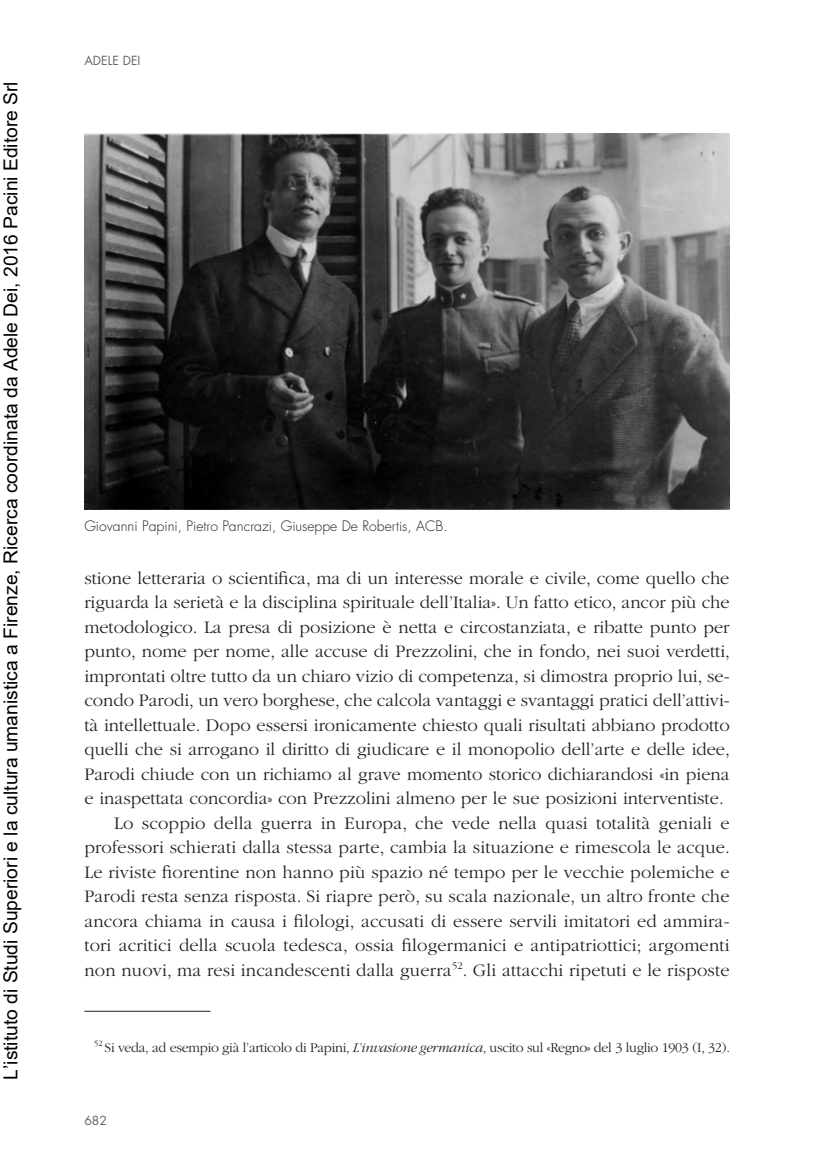
<style>
.page{position:relative;width:814px;height:1161px;background:#fff}
.page>*{position:absolute;margin:0;border:0;box-sizing:border-box;transform-origin:0 0}
.t1{font:19.25px "Arial";color:#000}
.TESTO{font:300 18.38px/24.5px "ITC Garamond Std";letter-spacing:.01em;color:#231f20;text-align:justify}
.NOTE{font:300 14px "ITC Garamond Std";letter-spacing:-.02em;color:#231f20}
.dida{font:300 14px "Futura Std";color:#231f20}
.t2{font:12.25px "Futura Std";color:#636366}
.s1{font-style:italic}
</style>
<div class="page">
<hr style="left:84px;top:1011px;width:126px;height:1px;background:#231f20">
<img style="left:84px;top:134px;width:645px;height:376px">
<p class="t1" style="left:-2px;top:1080px;width:1000px;rotate:-90deg">L’istituto di Studi Superiori e la cultura umanistica a Firenze, Ricerca coordinata da Adele Dei, 2016 Pacini Editore Srl</p>
<p class="t2" style="left:84px;top:52px;width:16px">ADELE</p>
<p class="t2" style="left:123px;top:52px;width:14px">DEI</p>
<p class="dida" style="left:84px;top:517px;width:365px">Giovanni Papini, Pietro Pancrazi, Giuseppe De Robertis, ACB.</p>
<p class="TESTO" style="left:84px;top:566px;width:647px">stione letteraria o scientifica, ma di un interesse morale e civile, come quello che riguarda la serietà e la disciplina spirituale dell’Italia». Un fatto etico, ancor più che metodologico. La presa di posizione è netta e circostanziata, e ribatte punto per punto, nome per nome, alle accuse di Prezzolini, che in fondo, nei suoi verdetti, improntati oltre tutto da un chiaro vizio di competenza, si dimostra proprio lui, se&shy;condo Parodi, un vero borghese, che calcola vantaggi e svantaggi pratici dell’attivi&shy;tà intellettuale. Dopo essersi ironicamente chiesto quali risultati abbiano prodotto quelli che si arrogano il diritto di giudicare e il monopolio dell’arte e delle idee, Parodi chiude con un richiamo al grave momento storico dichiarandosi «in piena e inaspettata concordia» con Prezzolini almeno per le sue posizioni interventiste.</p>
<p class="TESTO" style="left:84px;top:811px;width:647px;text-indent:30px">Lo scoppio della guerra in Europa, che vede nella quasi totalità geniali e professori schierati dalla stessa parte, cambia la situazione e rimescola le acque.<br>Le riviste fiorentine non hanno più spazio né tempo per le vecchie polemiche e Parodi resta senza risposta. Si riapre però, su scala nazionale, un altro fronte che ancora chiama in causa i filologi, accusati di essere servili imitatori ed ammira&shy;tori acritici della scuola tedesca, ossia filogermanici e antipatriottici; argomenti non nuovi, ma resi incandescenti dalla guerra<sup>52</sup>. Gli attacchi ripetuti e le risposte</p>
<p class="NOTE" style="left:94px;top:1040px;width:637px"><sup>52</sup> Si veda, ad esempio già l’articolo di Papini, <span class="s1">L’invasione germanica</span>, uscito sul «Regno» del 3 luglio 1903 (I, 32).</p>
<p class="t2" style="left:84px;top:1112px;width:24px">682</p>
</div>
